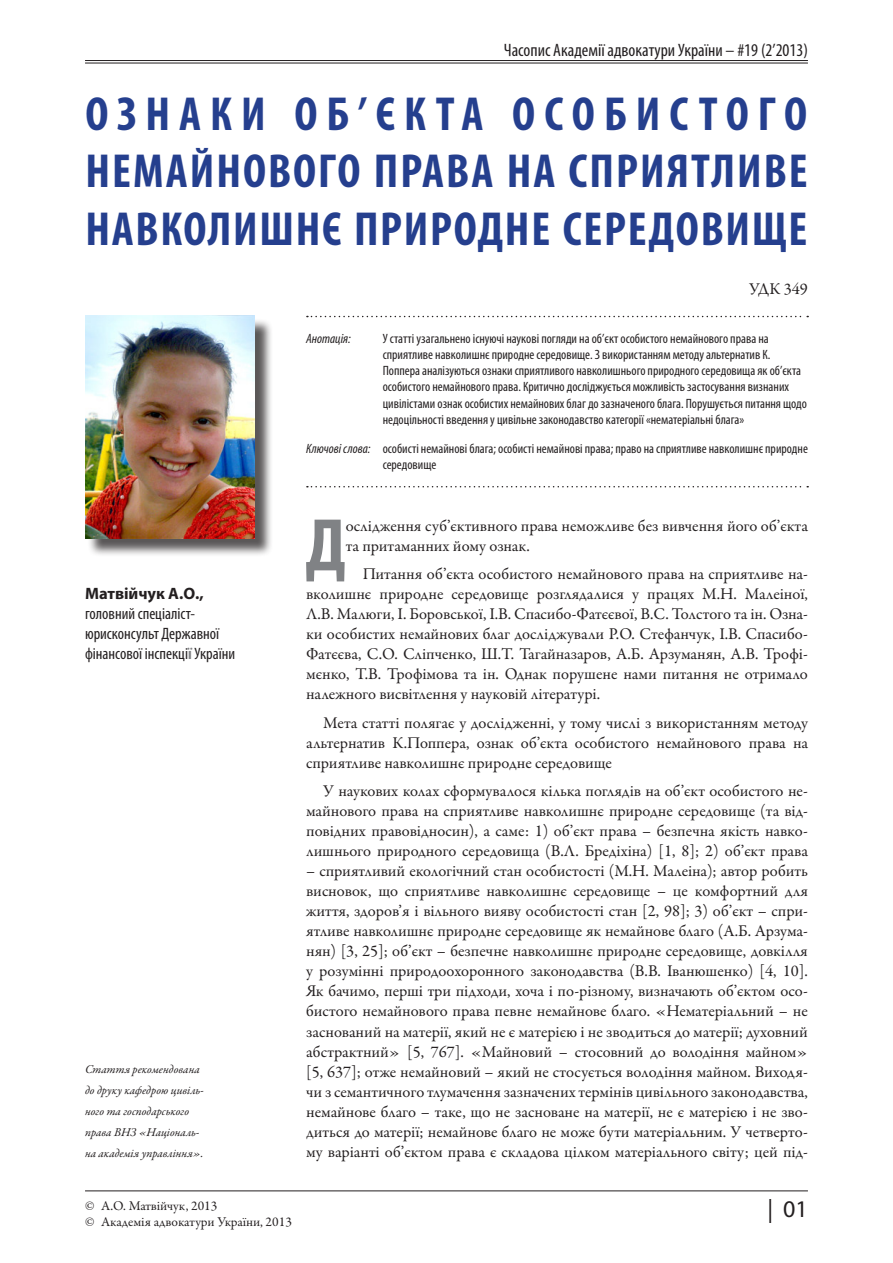
<style>
.page{position:relative;width:893px;height:1263px;background:#fff}
.page>*{position:absolute;margin:0;border:0;box-sizing:border-box;transform-origin:0 0}
.Basic_Cap{font:700 condensed 75.3px "Myriad Pro";color:#808285}
.t1{font:700 condensed 48px/57.6px "Myriad Pro";letter-spacing:.035em;color:#253f8e;text-align:justify}
.Page_No{font:24px "Myriad Pro";color:#231f20}
.Header_Up{font:condensed 18px "Myriad Pro";color:#231f20}
.Basic_Cap-2{font:16.5px/20.1px "Garamond Premr Pro";letter-spacing:-.005em;color:#231f20;text-align:justify}
.Author{font:condensed 16.5px/19.8px "Myriad Pro";color:#231f20}
.Anotacia{font:condensed 13.5px/16.2px "Myriad Pro";color:#231f20}
.Keywords_top{font:condensed 13.5px/16.2px "Myriad Pro";color:#231f20}
.Copyright{font:13.5px "Garamond Premr Pro";color:#231f20}
.Anotacia-2{font:italic condensed 13.5px "Myriad Pro";color:#231f20}
.Rekomendovano{font:italic 12px/21px "Garamond Premr Pro";color:#231f20}
.s1{font-style:italic}
.s2{font-weight:700;font-stretch:normal}
.s3{font-weight:700;color:#808285}
</style>
<div class="page">
<hr style="left:85px;top:60px;width:723px;height:1px;background:#231f20">
<hr style="left:85px;top:63px;width:723px;height:1px;background:#231f20">
<hr style="left:85px;top:1190px;width:723px;height:1px;background:#231f20">
<svg style="left:307px;top:316px;width:501px;height:1px"></svg>
<svg style="left:307px;top:486px;width:501px;height:1px"></svg>
<div style="left:87px;top:318px;width:187px;height:239px;background:#231f20;opacity:.75"></div>
<img style="left:85px;top:316px;width:170px;height:222px">
<p class="Header_Up" style="left:504px;top:39px;width:306px">Часопис Академії адвокатури України – #19 (2’2013)</p>
<p class="t1" style="left:86px;top:84px;width:724px">ОЗНАКИ ОБ’ЄКТА ОСОБИСТОГО НЕМАЙНОВОГО ПРАВА НА СПРИЯТЛИВЕ НАВКОЛИШНЄ ПРИРОДНЕ СЕРЕДОВИЩЕ</p>
<p class="Basic_Cap-2" style="left:749px;top:279px;width:60px">УДК 349</p>
<p class="Anotacia-2" style="left:306px;top:330px;width:46px">Анотація:</p>
<p class="Anotacia" style="left:383px;top:330px;width:426px">У статті узагальнено існуючі наукові погляди на об’єкт особистого немайнового права на сприятливе навколишнє природне середовище. З використанням методу альтернатив К.<br>Поппера аналізуються ознаки сприятливого навколишнього природного середовища як об’єкта особистого немайнового права. Критично досліджується можливість застосування визнаних цивілістами ознак особистих немайнових благ до зазначеного блага. Порушується питання щодо недоцільності введення у цивільне законодавство категорії «нематеріальні блага»</p>
<p class="Keywords_top" style="left:383px;top:440px;width:427px;text-indent:-77px"><span class="s1">Ключові слова:</span> особисті немайнові блага; особисті немайнові права; право на сприятливе навколишнє природне середовище</p>
<p class="Author" style="left:85px;top:584px;width:152px"><span class="s2">Матвійчук А.О., </span>головний спеціаліст&shy;юрисконсульт Державної фінансової інспекці<span class="s3">ї</span> України</p>
<p class="Rekomendovano" style="left:85px;top:1059px;width:120px">Стаття рекомендована до друку кафедрою цивіль&shy;ного та господарського права ВНЗ «Національ&shy;на академія управління».</p>
<p class="Basic_Cap" style="left:305px;top:498px;width:42px">Д</p>
<p class="Basic_Cap-2" style="left:346px;top:516px;width:464px">ослідження суб’єктивного права неможливе без вивчення його об’єкта та притаманних йому ознак.</p>
<p class="Basic_Cap-2" style="left:306px;top:564px;width:503px;text-indent:57px">Питання об’єкта особистого немайнового права на сприятливе на&shy;вколишнє природне середовище розглядалися у працях М.Н. Малеіної, Л.В. Малюги, І. Боровської, І.В. Спасибо-Фатєєвої, В.С. Толстого та ін. Озна&shy;ки особистих немайнових благ досліджували Р.О. Стефанчук, І.В. Спасибо-Фатєєва, С.О. Сліпченко, Ш.Т. Тагайназаров, А.Б. Арзуманян, А.В. Трофі&shy;мєнко, Т.В. Трофімова та ін. Однак порушене нами питання не отримало належного висвітлення у науковій літературі.</p>
<p class="Basic_Cap-2" style="left:306px;top:713px;width:503px;text-indent:17px">Мета статті полягає у дослідженні, у тому числі з використанням методу альтернатив К.Поппера, ознак об’єкта особистого немайнового права на сприятливе навколишнє природне середовище</p>
<p class="Basic_Cap-2" style="left:306px;top:781px;width:503px;text-indent:17px">У наукових колах сформувалося кілька поглядів на об’єкт особистого не&shy;майнового права на сприятливе навколишнє природне середовище (та від&shy;повідних правовідносин), а саме: 1) об’єкт права – безпечна якість навко&shy;лишнього природного середовища (В.Л. Бредіхіна) [1, 8]; 2) об’єкт права</p>
<p class="Basic_Cap-2" style="left:306px;top:861px;width:503px">– сприятливий екологічний стан особистості (М.Н. Малеіна); автор робить висновок, що сприятливе навколишнє середовище – це комфортний для життя, здоров’я і вільного вияву особистості стан [2, 98]; 3) об’єкт – спри&shy;ятливе навколишнє природне середовище як немайнове благо (А.Б. Арзума&shy;нян) [3, 25]; об’єкт – безпечне навколишнє природне середовище, довкілля у розумінні природоохоронного законодавства (В.В. Іванюшенко) [4, 10].<br>Як бачимо, перші три підходи, хоча і по-різному, визначають об’єктом осо&shy;бистого немайнового права певне немайнове благо. «Нематеріальний – не заснований на матерії, який не є матерією і не зводиться до матерії; духовний абстрактний» [5, 767]. «Майновий – стосовний до володіння майном» [5, 637]; отже немайновий – який не стосується володіння майном. Виходя&shy;чи з семантичного тлумачення зазначених термінів цивільного законодавства, немайнове благо – таке, що не засноване на матерії, не є матерією і не зво&shy;диться до матерії; немайнове благо не може бути матеріальним. У четверто&shy;му варіанті об’єктом права є складова цілком матеріального світу; цей під-</p>
<p class="Copyright" style="left:85px;top:1198px;width:134px">© А.О. Матвійчук, 2013</p>
<p class="Copyright" style="left:85px;top:1214px;width:208px">© Академія адвокатури України, 2013</p>
<p class="Page_No" style="left:767px;top:1194px;width:42px">| 01</p>
</div>
